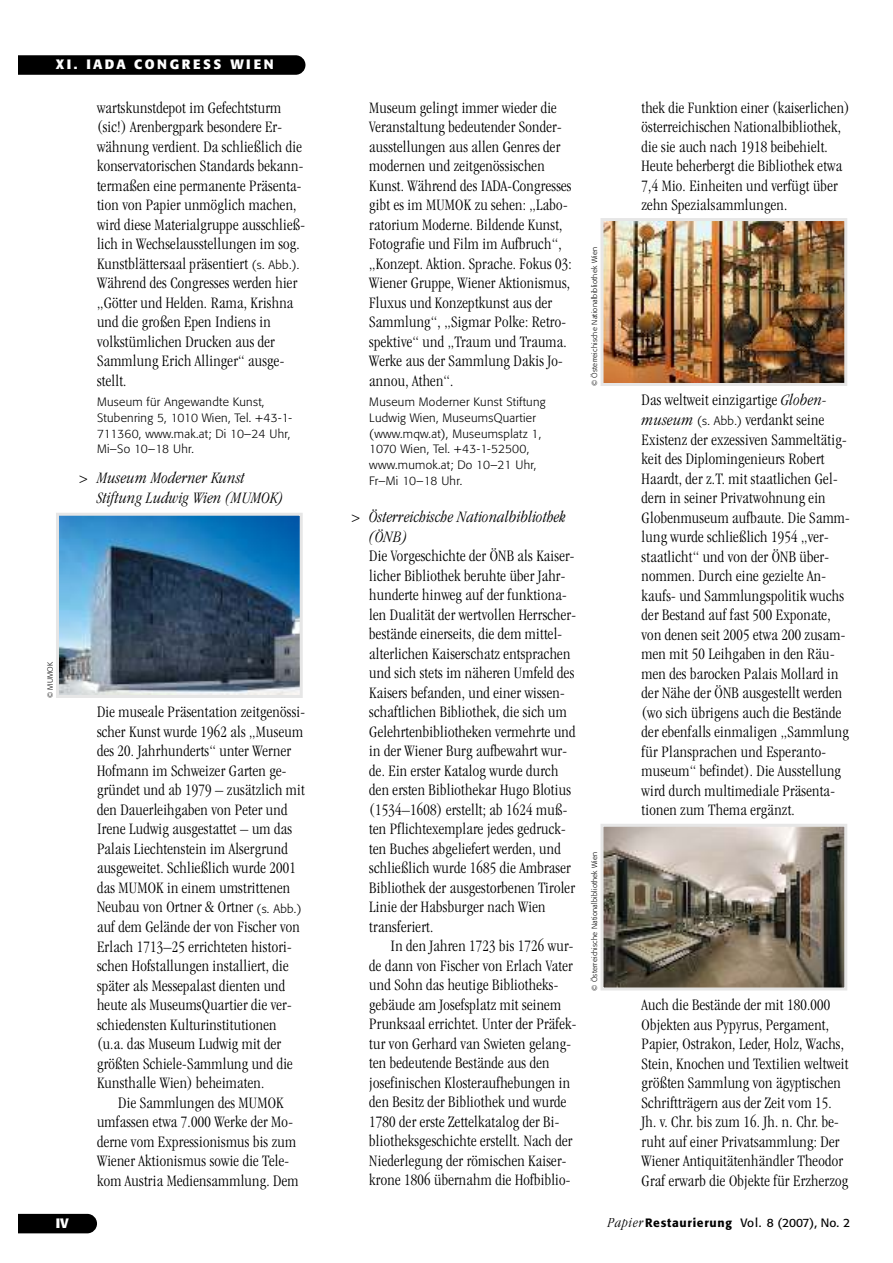
<style>
.page{position:relative;width:893px;height:1263px;background:#fff}
.page>*{position:absolute;margin:0;border:0;box-sizing:border-box;transform-origin:0 0}
.t1{font:300 condensed 16.5px/19.5px "Garamond";letter-spacing:.015em;color:#000}
.t2{font:italic 300 condensed 16.5px/19.5px "Garamond";letter-spacing:.02em;color:#000}
.t3{font:700 13.5px "Formata";letter-spacing:.175em;color:#fff}
.t4{font:300 12px/15.8px "Formata";letter-spacing:.025em;color:#000}
.t5{font:12px "Formata";letter-spacing:-.005em;color:#000}
.t6{font:300 7.5px "Formata";letter-spacing:.025em;color:#000}
.s1{font-family:"Formata";font-stretch:normal;font-size:12px}
.s2{font-style:normal}
.s3{font-style:italic}
.s4{font-family:"Garamond";font-weight:300;font-style:italic;font-stretch:condensed;font-size:14.25px}
.s5{font-weight:500}
</style>
<div class="page">
<div style="left:18px;top:1214px;width:79px;height:19px;background:#000"></div>
<svg style="left:18px;top:55px;width:287px;height:20px;background:#070707"></svg>
<img style="left:60px;top:517px;width:239px;height:177px">
<div style="left:56px;top:513px;width:247px;height:185px;border:3px solid #e6e6e6"></div>
<img style="left:604px;top:828px;width:239px;height:158px">
<div style="left:600px;top:824px;width:247px;height:166px;border:3px solid #e6e6e6"></div>
<img style="left:604px;top:222px;width:239px;height:160px">
<div style="left:600px;top:218px;width:247px;height:168px;border:3px solid #e6e6e6"></div>
<p class="t3" style="left:56px;top:57px;width:219px">XI. IADA CONGRESS WIEN</p>
<p class="t1" style="left:97px;top:99px;width:209px">wartskunstdepot im Gefechtsturm (sic!) Arenbergpark besondere Er&shy;wähnung verdient. Da schließlich die konservatorischen Standards bekann&shy;termaßen eine permanente Präsenta&shy;tion von Papier unmöglich machen, wird diese Materialgruppe ausschließ&shy;lich in Wechselausstellungen im sog.<br>Kunstblättersaal präsentiert <span class="s1">(s. Abb.).<br></span>Während des Congresses werden hier „Götter und Helden. Rama, Krishna und die großen Epen Indiens in volkstümlichen Drucken aus der Sammlung Erich Allinger“ ausge&shy;stellt.</p>
<p class="t4" style="left:97px;top:395px;width:196px">Museum für Angewandte Kunst,<br>Stubenring 5, 1010 Wien, Tel. +43-1-<br>711360, www.mak.at; Di 10–24 Uhr,<br>Mi–So 10–18 Uhr.</p>
<p class="t2" style="left:97px;top:470px;width:188px;text-indent:-18px"><span class="s2">&gt;</span> Museum Moderner Kunst<br>Stiftung Ludwig Wien (MUMOK)</p>
<p class="t6" style="left:46px;top:698px;width:38px;rotate:-90deg">© MUMOK</p>
<p class="t3" style="left:56px;top:1215px;width:15px">IV</p>
<p class="t1" style="left:97px;top:703px;width:209px">Die museale Präsentation zeitgenössi&shy;scher Kunst wurde 1962 als „Museum des 20. Jahrhunderts“ unter Werner Hofmann im Schweizer Garten ge&shy;gründet und ab 1979 – zusätzlich mit den Dauerleihgaben von Peter und Irene Ludwig ausgestattet – um das Palais Liechtenstein im Alsergrund ausgeweitet. Schließlich wurde 2001 das MUMOK in einem umstrittenen Neubau von Ortner &amp; Ortner <span class="s1">(s. Abb.) </span>auf dem Gelände der von Fischer von Erlach 1713–25 errichteten histori&shy;schen Hofstallungen installiert, die später als Messepalast dienten und heute als MuseumsQuartier die ver&shy;schiedensten Kulturinstitutionen (u.a. das Museum Ludwig mit der größten Schiele-Sammlung und die Kunsthalle Wien) beheimaten.</p>
<p class="t1" style="left:97px;top:1093px;width:203px;text-align:center">Die Sammlungen des MUMOK umfassen etwa 7.000 Werke der Mo&shy;derne vom Expressionismus bis zum<br>Wiener Aktionismus sowie die Tele&shy;kom Austria Mediensammlung. Dem</p>
<p class="t1" style="left:369px;top:99px;width:204px">Museum gelingt immer wieder die<br>Veranstaltung bedeutender Sonder&shy;ausstellungen aus allen Genres der modernen und zeitgenössischen<br>Kunst. Während des IADA-Congresses gibt es im MUMOK zu sehen: „Labo&shy;ratorium Moderne. Bildende Kunst,<br>Fotografie und Film im Aufbruch“, „Konzept. Aktion. Sprache. Fokus 03:<br>Wiener Gruppe, Wiener Aktionismus,<br>Fluxus und Konzeptkunst aus der<br>Sammlung“, „Sigmar Polke: Retro&shy;spektive“ und „Traum und Trauma.<br>Werke aus der Sammlung Dakis Jo&shy;annou, Athen“.</p>
<p class="t4" style="left:369px;top:395px;width:178px">Museum Moderner Kunst Stiftung<br>Ludwig Wien, MuseumsQuartier (www.mqw.at), Museumsplatz 1,<br>1070 Wien, Tel. +43-1-52500, www.mumok.at; Do 10–21 Uhr,<br>Fr–Mi 10–18 Uhr.</p>
<p class="t2" style="left:369px;top:509px;width:198px;text-indent:-18px"><span class="s2">&gt;</span> Österreichische Nationalbibliothek (ÖNB)</p>
<p class="t1" style="left:369px;top:547px;width:208px">Die Vorgeschichte der ÖNB als Kaiser&shy;licher Bibliothek beruhte über Jahr&shy;hunderte hinweg auf der funktiona&shy;len Dualität der wertvollen Herrscher&shy;bestände einerseits, die dem mittel&shy;alterlichen Kaiserschatz entsprachen und sich stets im näheren Umfeld des Kaisers befanden, und einer wissen&shy;schaftlichen Bibliothek, die sich um Gelehrtenbibliotheken vermehrte und in der Wiener Burg aufbewahrt wur&shy;de. Ein erster Katalog wurde durch den ersten Bibliothekar Hugo Blotius (1534–1608) erstellt; ab 1624 muß&shy;ten Pflichtexemplare jedes gedruck&shy;ten Buches abgeliefert werden, und schließlich wurde 1685 die Ambraser Bibliothek der ausgestorbenen Tiroler Linie der Habsburger nach Wien transferiert.</p>
<p class="t1" style="left:369px;top:937px;width:209px;text-indent:21px">In den Jahren 1723 bis 1726 wur&shy;de dann von Fischer von Erlach Vater und Sohn das heutige Bibliotheks&shy;gebäude am Josefsplatz mit seinem Prunksaal errichtet. Unter der Präfek&shy;tur von Gerhard van Swieten gelang&shy;ten bedeutende Bestände aus den josefinischen Klosteraufhebungen in den Besitz der Bibliothek und wurde 1780 der erste Zettelkatalog der Bi&shy;bliotheksgeschichte erstellt. Nach der Niederlegung der römischen Kaiser&shy;krone 1806 übernahm die Hofbiblio-</p>
<p class="t6" style="left:591px;top:386px;width:140px;rotate:-90deg">© Österreichische Nationalbibliothek Wien</p>
<p class="t1" style="left:641px;top:99px;width:210px">thek die Funktion einer (kaiserlichen) österreichischen Nationalbibliothek, die sie auch nach 1918 beibehielt.<br>Heute beherbergt die Bibliothek etwa 7,4 Mio. Einheiten und verfügt über zehn Spezialsammlungen.</p>
<p class="t1" style="left:641px;top:391px;width:210px">Das weltweit einzigartige <span class="s3">Globen&shy;museum</span> <span class="s1">(s. Abb.)</span> verdankt seine Existenz der exzessiven Sammeltätig&shy;keit des Diplomingenieurs Robert Haardt, der z.T. mit staatlichen Gel&shy;dern in seiner Privatwohnung ein Globenmuseum aufbaute. Die Samm&shy;lung wurde schließlich 1954 „ver&shy;staatlicht“ und von der ÖNB über&shy;nommen. Durch eine gezielte An&shy;kaufs- und Sammlungspolitik wuchs der Bestand auf fast 500 Exponate, von denen seit 2005 etwa 200 zusam&shy;men mit 50 Leihgaben in den Räu&shy;men des barocken Palais Mollard in der Nähe der ÖNB ausgestellt werden (wo sich übrigens auch die Bestände der ebenfalls einmaligen „Sammlung für Plansprachen und Esperanto&shy;museum“ befindet). Die Ausstellung wird durch multimediale Präsenta&shy;tionen zum Thema ergänzt.</p>
<p class="t6" style="left:591px;top:991px;width:140px;rotate:-90deg">© Österreichische Nationalbibliothek Wien</p>
<p class="t1" style="left:641px;top:996px;width:208px">Auch die Bestände der mit 180.000<br>Objekten aus Pypyrus, Pergament, Papier, Ostrakon, Leder, Holz, Wachs, Stein, Knochen und Textilien weltweit größten Sammlung von ägyptischen Schriftträgern aus der Zeit vom 15.<br>Jh. v. Chr. bis zum 16. Jh. n. Chr. be&shy;ruht auf einer Privatsammlung: Der Wiener Antiquitätenhändler Theodor Graf erwarb die Objekte für Erzherzog</p>
<p class="t5" style="left:608px;top:1218px;width:244px"><span class="s4">Papier</span><span class="s5">Restaurierung</span> Vol. 8 (2007), No. 2</p>
</div>
